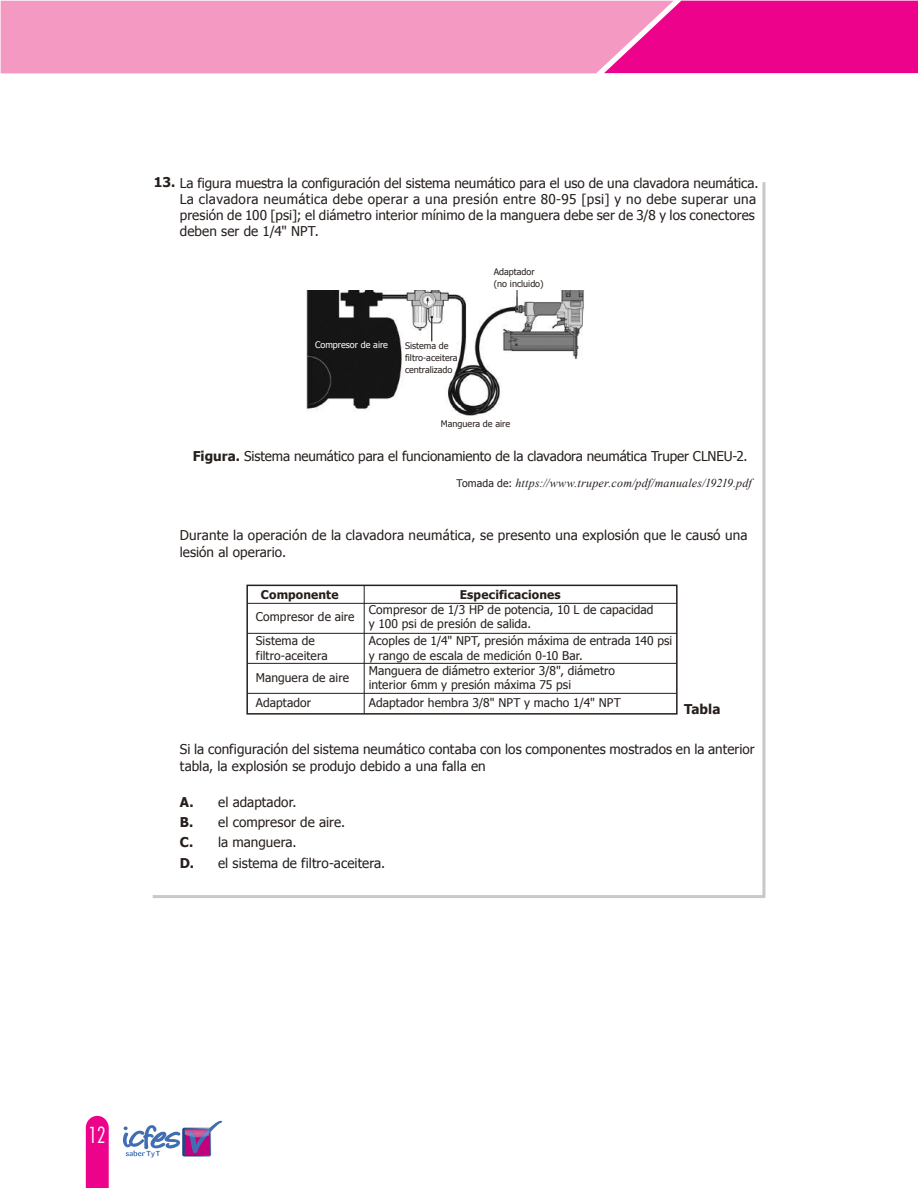
<style>
.page{position:relative;width:918px;height:1188px;background:#fff}
.page>*{position:absolute;margin:0;border:0;box-sizing:border-box;transform-origin:0 0}
.t1{font:300 condensed 22.5px "Futura BT";color:#fff}
.t2{font:13.5px/16.2px "Tahoma";letter-spacing:.005em;color:#261f1c}
.t3{font:700 13.5px "Tahoma";letter-spacing:.005em;color:#261f1c}
.t4{font:12px/14.7px "Tahoma";letter-spacing:.01em;color:#261f1c}
.t5{font:italic 12px "Times New Roman";letter-spacing:.02em;color:#261f1c}
.t6{font:700 12px "Tahoma";letter-spacing:.015em;color:#261f1c}
.t7{font:9px/12px "Tahoma";color:#261f1c}
.t8{font:9px "Tahoma";color:#fff}
.t9{font:7.05px "Arial Rounded MT Bold";color:#3f6eb3}
.s1{font-weight:700}
.s2{font-family:"Tahoma";font-style:normal;font-size:10.5px}
</style>
<div class="page">
<svg style="left:86px;top:1116px;width:23px;height:72px;background:#ed0d91"></svg>
<div style="left:674px;top:1px;width:244px;height:72px;background:#ed028c"></div>
<div style="left:1px;top:1px;width:673px;height:72px;background:#f499c2"></div>
<svg style="left:123px;top:1120px;width:99px;height:36px"></svg>
<img style="left:185px;top:1130px;width:4px;height:7px">
<img style="left:189px;top:1129px;width:20px;height:8px">
<svg style="left:152px;top:182px;width:614px;height:716px"></svg>
<img style="left:306px;top:290px;width:279px;height:125px">
<svg style="left:431px;top:316px;width:2px;height:25px"></svg>
<svg style="left:516px;top:290px;width:2px;height:20px"></svg>
<div style="left:246px;top:585px;width:432px;height:130px;border:2px solid #261f1c"></div>
<hr style="left:247px;top:693px;width:430px;height:1px;background:#261f1c">
<hr style="left:247px;top:663px;width:430px;height:1px;background:#261f1c">
<hr style="left:247px;top:633px;width:430px;height:1px;background:#261f1c">
<hr style="left:247px;top:603px;width:430px;height:1px;background:#261f1c">
<hr style="left:364px;top:585px;width:1px;height:129px;background:#261f1c">
<p class="t2" style="left:180px;top:174px;width:580px;text-indent:-26px"><span class="s1">13.</span> La figura muestra la configuración del sistema neumático para el uso de una clavadora neumática.<br>La clavadora neumática debe operar a una presión entre 80-95 [psi] y no debe superar una presión de 100 [psi]; el diámetro interior mínimo de la manguera debe ser de 3/8 y los conectores deben ser de 1/4" NPT.</p>
<p class="t8" style="left:315px;top:339px;width:74px">Compresor de aire</p>
<p class="t7" style="left:405px;top:340px;width:54px">Sistema de filtro-aceitera centralizado</p>
<p class="t7" style="left:494px;top:266px;width:51px">Adaptador (no incluido)</p>
<p class="t7" style="left:441px;top:417px;width:71px">Manguera de aire</p>
<p class="t2" style="left:193px;top:448px;width:557px"><span class="s1">Figura.</span> Sistema neumático para el funcionamiento de la clavadora neumática Truper CLNEU-2.</p>
<p class="t5" style="left:457px;top:475px;width:297px"><span class="s2">Tomada de:</span> https://www.truper.com/pdf/manuales/19219.pdf</p>
<p class="t2" style="left:180px;top:527px;width:569px">Durante la operación de la clavadora neumática, se presento una explosión que le causó una lesión al operario.</p>
<p class="t6" style="left:261px;top:587px;width:79px">Componente</p>
<p class="t6" style="left:460px;top:587px;width:103px">Especificaciones</p>
<p class="t4" style="left:256px;top:633px;width:73px">Sistema de filtro-aceitera</p>
<p class="t4" style="left:256px;top:609px;width:100px">Compresor de aire</p>
<p class="t4" style="left:369px;top:601px;width:286px">Compresor de 1/3 HP de potencia, 10 L de capacidad y 100 psi de presión de salida.</p>
<p class="t4" style="left:369px;top:633px;width:305px">Acoples de 1/4" NPT, presión máxima de entrada 140 psi y rango de escala de medición 0-10 Bar.</p>
<p class="t4" style="left:256px;top:670px;width:95px">Manguera de aire</p>
<p class="t4" style="left:369px;top:662px;width:248px">Manguera de diámetro exterior 3/8", diámetro interior 6mm y presión máxima 75 psi</p>
<p class="t4" style="left:256px;top:695px;width:57px">Adaptador</p>
<p class="t4" style="left:369px;top:695px;width:254px">Adaptador hembra 3/8" NPT y macho 1/4" NPT</p>
<p class="t3" style="left:684px;top:699px;width:38px">Tabla</p>
<p class="t2" style="left:180px;top:741px;width:576px">Si la configuración del sistema neumático contaba con los componentes mostrados en la anterior tabla, la explosión se produjo debido a una falla en</p>
<p class="t2" style="left:180px;top:791px;width:207px;line-height:20.2px"><span class="s1">A.</span> el adaptador.<br><span class="s1">B.</span> el compresor de aire.<br><span class="s1">C.</span> la manguera.<br><span class="s1">D.</span> el sistema de filtro-aceitera.</p>
<h1 class="t1" style="left:89px;top:1121px;width:19px">12</h1>
<p class="t9" style="left:147px;top:1150px;width:15px">TyT</p>
</div>
